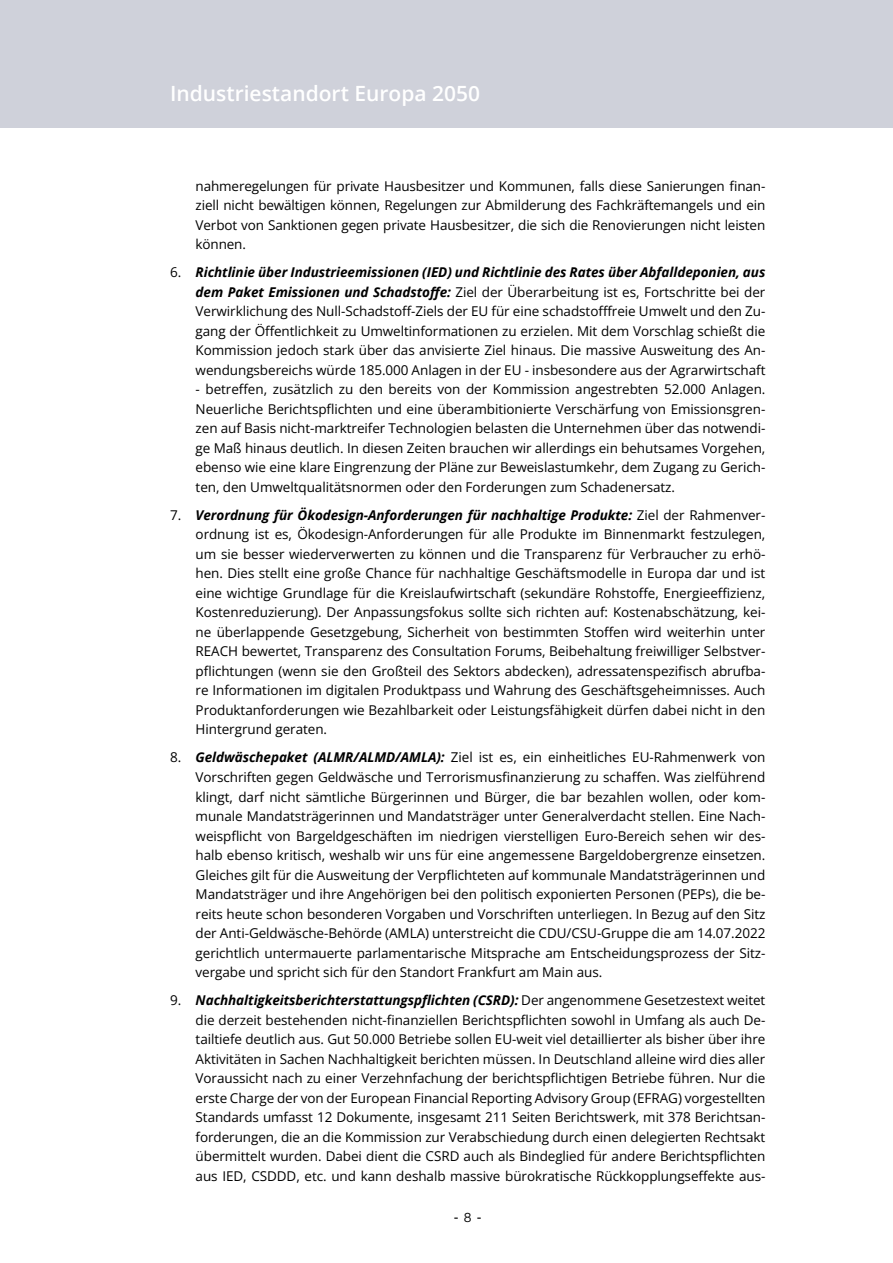
<style>
.page{position:relative;width:893px;height:1263px;background:#fff}
.page>*{position:absolute;margin:0;border:0;box-sizing:border-box;transform-origin:0 0}
.t1{font:600 21px "Open Sans";color:#fff}
.t2{font:13.5px/19.5px "Open Sans";letter-spacing:-.005em;color:#000;text-align:justify}
.t3{font:300 13.5px "PF Beau Sans Pro";color:#000}
.s1{font-weight:700;font-style:italic}
</style>
<div class="page">
<div style="left:0;top:0;width:893px;height:128px;background:#cfd1da"></div>
<p class="t1" style="left:170px;top:79px;width:311px">Industriestandort Europa 2050</p>
<p class="t2" style="left:196px;top:176px;width:571px">nahmeregelungen für private Hausbesitzer und Kommunen, falls diese Sanierungen finan&shy;ziell nicht bewältigen können, Regelungen zur Abmilderung des Fachkräftemangels und ein Verbot von Sanktionen gegen private Hausbesitzer, die sich die Renovierungen nicht leisten können.</p>
<p class="t2" style="left:196px;top:262px;width:571px;text-indent:-26px">6. <span class="s1">Richtlinie über Industrieemissionen (IED) und Richtlinie des Rates über Abfalldeponien, aus dem Paket Emissionen und Schadstoffe:</span> Ziel der Überarbeitung ist es, Fortschritte bei der Verwirklichung des Null-Schadstoff-Ziels der EU für eine schadstofffreie Umwelt und den Zu&shy;gang der Öffentlichkeit zu Umweltinformationen zu erzielen. Mit dem Vorschlag schießt die Kommission jedoch stark über das anvisierte Ziel hinaus. Die massive Ausweitung des An&shy;wendungsbereichs würde 185.000 Anlagen in der EU - insbesondere aus der Agrarwirtschaft</p>
<p class="t2" style="left:196px;top:379px;width:571px">- betreffen, zusätzlich zu den bereits von der Kommission angestrebten 52.000 Anlagen.<br>Neuerliche Berichtspflichten und eine überambitionierte Verschärfung von Emissionsgren&shy;zen auf Basis nicht-marktreifer Technologien belasten die Unternehmen über das notwendi&shy;ge Maß hinaus deutlich. In diesen Zeiten brauchen wir allerdings ein behutsames Vorgehen, ebenso wie eine klare Eingrenzung der Pläne zur Beweislastumkehr, dem Zugang zu Gerich&shy;ten, den Umweltqualitätsnormen oder den Forderungen zum Schadenersatz.</p>
<p class="t2" style="left:196px;top:505px;width:571px;text-indent:-26px">7. <span class="s1">Verordnung für Ökodesign-Anforderungen für nachhaltige Produkte:</span> Ziel der Rahmenver&shy;ordnung ist es, Ökodesign-Anforderungen für alle Produkte im Binnenmarkt festzulegen, um sie besser wiederverwerten zu können und die Transparenz für Verbraucher zu erhö&shy;hen. Dies stellt eine große Chance für nachhaltige Geschäftsmodelle in Europa dar und ist eine wichtige Grundlage für die Kreislaufwirtschaft (sekundäre Rohstoffe, Energieeffizienz, Kostenreduzierung). Der Anpassungsfokus sollte sich richten auf: Kostenabschätzung, kei&shy;ne überlappende Gesetzgebung, Sicherheit von bestimmten Stoffen wird weiterhin unter REACH bewertet, Transparenz des Consultation Forums, Beibehaltung freiwilliger Selbstver&shy;pflichtungen (wenn sie den Großteil des Sektors abdecken), adressatenspezifisch abrufba&shy;re Informationen im digitalen Produktpass und Wahrung des Geschäftsgeheimnisses. Auch Produktanforderungen wie Bezahlbarkeit oder Leistungsfähigkeit dürfen dabei nicht in den Hintergrund geraten.</p>
<p class="t2" style="left:196px;top:747px;width:571px;text-indent:-26px">8. <span class="s1">Geldwäschepaket (ALMR/ALMD/AMLA):</span> Ziel ist es, ein einheitliches EU-Rahmenwerk von Vorschriften gegen Geldwäsche und Terrorismusfinanzierung zu schaffen. Was zielführend klingt, darf nicht sämtliche Bürgerinnen und Bürger, die bar bezahlen wollen, oder kom&shy;munale Mandatsträgerinnen und Mandatsträger unter Generalverdacht stellen. Eine Nach&shy;weispflicht von Bargeldgeschäften im niedrigen vierstelligen Euro-Bereich sehen wir des&shy;halb ebenso kritisch, weshalb wir uns für eine angemessene Bargeldobergrenze einsetzen.<br>Gleiches gilt für die Ausweitung der Verpflichteten auf kommunale Mandatsträgerinnen und Mandatsträger und ihre Angehörigen bei den politisch exponierten Personen (PEPs), die be&shy;reits heute schon besonderen Vorgaben und Vorschriften unterliegen. In Bezug auf den Sitz der Anti-Geldwäsche-Behörde (AMLA) unterstreicht die CDU/CSU-Gruppe die am 14.07.2022 gerichtlich untermauerte parlamentarische Mitsprache am Entscheidungsprozess der Sitz&shy;vergabe und spricht sich für den Standort Frankfurt am Main aus.</p>
<p class="t2" style="left:196px;top:990px;width:571px;text-indent:-26px">9. <span class="s1">Nachhaltigkeitsberichterstattungspflichten (CSRD):</span> Der angenommene Gesetzestext weitet die derzeit bestehenden nicht-finanziellen Berichtspflichten sowohl in Umfang als auch De&shy;tailtiefe deutlich aus. Gut 50.000 Betriebe sollen EU-weit viel detaillierter als bisher über ihre Aktivitäten in Sachen Nachhaltigkeit berichten müssen. In Deutschland alleine wird dies aller Voraussicht nach zu einer Verzehnfachung der berichtspflichtigen Betriebe führen. Nur die erste Charge der von der European Financial Reporting Advisory Group (EFRAG) vorgestellten Standards umfasst 12 Dokumente, insgesamt 211 Seiten Berichtswerk, mit 378 Berichtsan&shy;forderungen, die an die Kommission zur Verabschiedung durch einen delegierten Rechtsakt übermittelt wurden. Dabei dient die CSRD auch als Bindeglied für andere Berichtspflichten aus IED, CSDDD, etc. und kann deshalb massive bürokratische Rückkopplungseffekte aus-</p>
<p class="t3" style="left:454px;top:1210px;width:29px">- 8 -</p>
</div>
